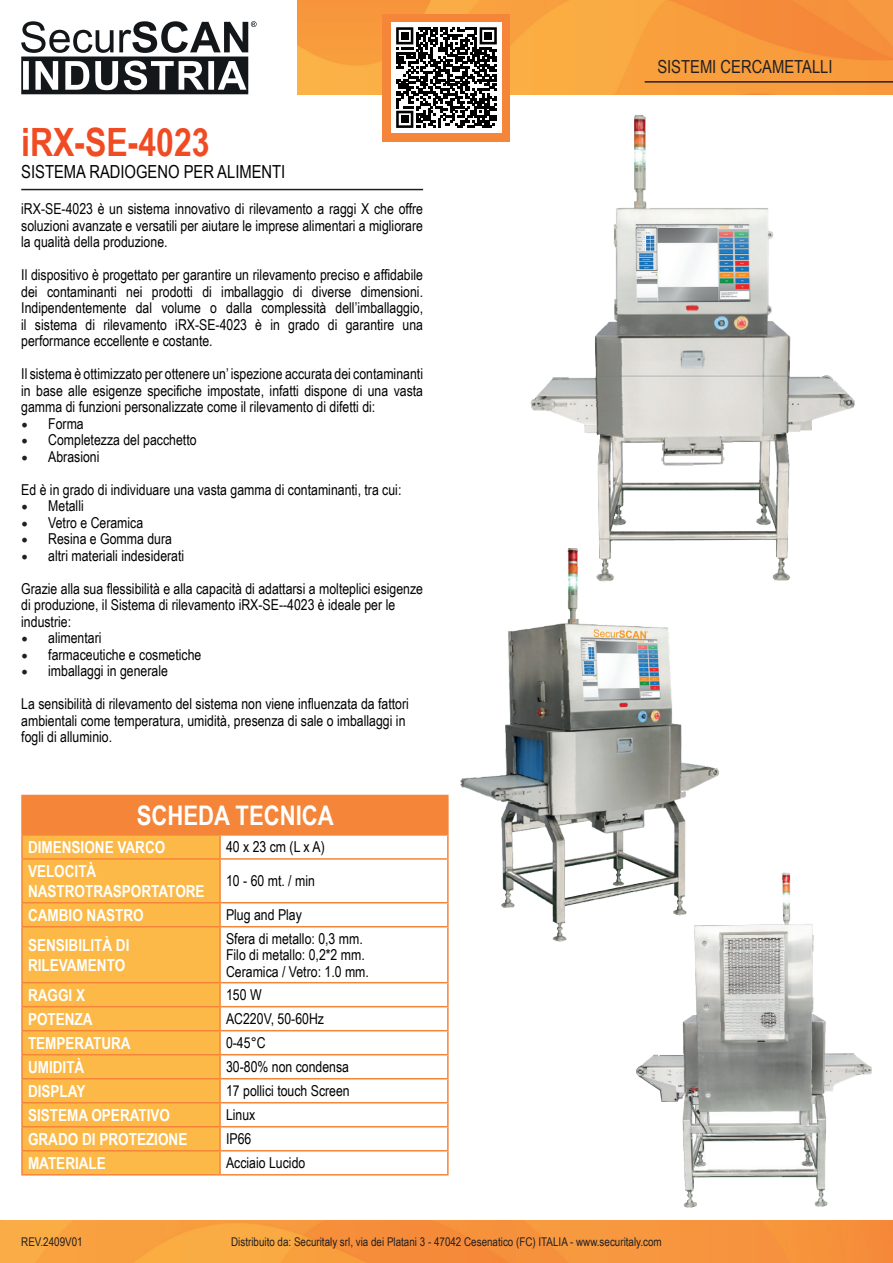
<style>
.page{position:relative;width:893px;height:1263px;background:#fff}
.page>*{position:absolute;margin:0;border:0;box-sizing:border-box;transform-origin:0 0}
.t1{font:700 39px "Arial Narrow";color:#f04b22}
.t2{font:700 27px "Arial Narrow";color:#fff}
.t3{font:18px "Arial Narrow";color:#000}
.t4{font:18px "Arial Narrow";color:#231f20}
.t5{font:700 16.5px/19.8px "Arial Narrow";color:#fff}
.t6{font:15px/16.5px "Arial Narrow";color:#000;text-align:justify}
.t7{font:12px "Arial Narrow";color:#231f20}
.s1{font-family:"Minion Pro";font-size:18px;color:#231f20}
</style>
<div class="page">
<svg style="left:21px;top:21px;width:236px;height:73px"></svg>
<img style="left:298px;top:0;width:595px;height:94px">
<img style="left:0;top:1220px;width:893px;height:43px">
<hr style="left:645px;top:81px;width:248px;height:2px;background:#231f20">
<hr style="left:21px;top:189px;width:402px;height:1px;background:#231f20">
<div style="left:22px;top:795px;width:426px;height:40px;background:#f58539"></div>
<div style="left:23px;top:836px;width:196px;height:338px;background:#fcb948"></div>
<hr style="left:21px;top:795px;width:199px;height:1px;background:#f58539">
<hr style="left:21px;top:796px;width:2px;height:38px;background:#f58539">
<hr style="left:220px;top:795px;width:229px;height:1px;background:#f58539">
<hr style="left:447px;top:796px;width:2px;height:38px;background:#f58539">
<hr style="left:21px;top:834px;width:199px;height:2px;background:#f58539">
<hr style="left:21px;top:836px;width:2px;height:22px;background:#f58539">
<hr style="left:220px;top:834px;width:229px;height:2px;background:#f58539">
<hr style="left:219px;top:836px;width:2px;height:22px;background:#f58539">
<hr style="left:447px;top:836px;width:2px;height:22px;background:#f58539">
<hr style="left:21px;top:858px;width:199px;height:2px;background:#f58539">
<hr style="left:21px;top:860px;width:2px;height:42px;background:#f58539">
<hr style="left:220px;top:858px;width:229px;height:2px;background:#f58539">
<hr style="left:219px;top:860px;width:2px;height:42px;background:#f58539">
<hr style="left:447px;top:860px;width:2px;height:42px;background:#f58539">
<hr style="left:21px;top:902px;width:199px;height:1px;background:#f58539">
<hr style="left:21px;top:903px;width:2px;height:23px;background:#f58539">
<hr style="left:220px;top:902px;width:229px;height:1px;background:#f58539">
<hr style="left:219px;top:903px;width:2px;height:23px;background:#f58539">
<hr style="left:447px;top:903px;width:2px;height:23px;background:#f58539">
<hr style="left:21px;top:926px;width:199px;height:1px;background:#f58539">
<hr style="left:21px;top:927px;width:2px;height:55px;background:#f58539">
<hr style="left:220px;top:926px;width:229px;height:1px;background:#f58539">
<hr style="left:219px;top:927px;width:2px;height:55px;background:#f58539">
<hr style="left:447px;top:927px;width:2px;height:55px;background:#f58539">
<hr style="left:21px;top:982px;width:199px;height:1px;background:#f58539">
<hr style="left:21px;top:983px;width:2px;height:23px;background:#f58539">
<hr style="left:220px;top:982px;width:229px;height:1px;background:#f58539">
<hr style="left:219px;top:983px;width:2px;height:23px;background:#f58539">
<hr style="left:447px;top:983px;width:2px;height:23px;background:#f58539">
<hr style="left:21px;top:1006px;width:199px;height:1px;background:#f58539">
<hr style="left:21px;top:1007px;width:2px;height:23px;background:#f58539">
<hr style="left:220px;top:1006px;width:229px;height:1px;background:#f58539">
<hr style="left:219px;top:1007px;width:2px;height:23px;background:#f58539">
<hr style="left:447px;top:1007px;width:2px;height:23px;background:#f58539">
<hr style="left:21px;top:1030px;width:199px;height:1px;background:#f58539">
<hr style="left:21px;top:1031px;width:2px;height:23px;background:#f58539">
<hr style="left:220px;top:1030px;width:229px;height:1px;background:#f58539">
<hr style="left:219px;top:1031px;width:2px;height:23px;background:#f58539">
<hr style="left:447px;top:1031px;width:2px;height:23px;background:#f58539">
<hr style="left:21px;top:1054px;width:199px;height:1px;background:#f58539">
<hr style="left:21px;top:1055px;width:2px;height:23px;background:#f58539">
<hr style="left:220px;top:1054px;width:229px;height:1px;background:#f58539">
<hr style="left:219px;top:1055px;width:2px;height:23px;background:#f58539">
<hr style="left:447px;top:1055px;width:2px;height:23px;background:#f58539">
<hr style="left:21px;top:1078px;width:199px;height:1px;background:#f58539">
<hr style="left:21px;top:1079px;width:2px;height:23px;background:#f58539">
<hr style="left:220px;top:1078px;width:229px;height:1px;background:#f58539">
<hr style="left:219px;top:1079px;width:2px;height:23px;background:#f58539">
<hr style="left:447px;top:1079px;width:2px;height:23px;background:#f58539">
<hr style="left:21px;top:1102px;width:199px;height:1px;background:#f58539">
<hr style="left:21px;top:1103px;width:2px;height:23px;background:#f58539">
<hr style="left:220px;top:1102px;width:229px;height:1px;background:#f58539">
<hr style="left:219px;top:1103px;width:2px;height:23px;background:#f58539">
<hr style="left:447px;top:1103px;width:2px;height:23px;background:#f58539">
<hr style="left:21px;top:1126px;width:199px;height:1px;background:#f58539">
<hr style="left:21px;top:1127px;width:2px;height:23px;background:#f58539">
<hr style="left:220px;top:1126px;width:229px;height:1px;background:#f58539">
<hr style="left:219px;top:1127px;width:2px;height:23px;background:#f58539">
<hr style="left:447px;top:1127px;width:2px;height:23px;background:#f58539">
<hr style="left:21px;top:1150px;width:199px;height:1px;background:#f58539">
<hr style="left:21px;top:1151px;width:2px;height:23px;background:#f58539">
<hr style="left:220px;top:1150px;width:229px;height:1px;background:#f58539">
<hr style="left:219px;top:1151px;width:2px;height:23px;background:#f58539">
<hr style="left:447px;top:1151px;width:2px;height:23px;background:#f58539">
<hr style="left:21px;top:1174px;width:199px;height:1px;background:#f58539">
<hr style="left:220px;top:1174px;width:229px;height:1px;background:#f58539">
<div style="left:383px;top:14px;width:127px;height:127px;background:#f58539"></div>
<img style="left:530px;top:115px;width:325px;height:466px">
<img style="left:460px;top:544px;width:259px;height:398px">
<img style="left:634px;top:869px;width:238px;height:339px">
<div style="left:391px;top:22px;width:111px;height:111px;background:#fff"></div>
<svg style="left:396px;top:27px;width:101px;height:101px"></svg>
<div style="left:401px;top:32px;width:7px;height:8px;background:#000001"></div>
<div style="left:484px;top:32px;width:8px;height:8px;background:#000001"></div>
<div style="left:401px;top:116px;width:7px;height:7px;background:#000001"></div>
<h1 class="t1" style="left:21px;top:113px;width:190px">iRX-SE-4023</h1>
<p class="t3" style="left:21px;top:158px;width:266px">SISTEMA RADIOGENO PER ALIMENTI</p>
<p class="t6" style="left:21px;top:200px;width:403px">iRX-SE-4023 è un sistema innovativo di rilevamento a raggi X che offre soluzioni avanzate e versatili per aiutare le imprese alimentari a migliorare la qualità della produzione.</p>
<p class="t6" style="left:21px;top:266px;width:403px">Il dispositivo è progettato per garantire un rilevamento preciso e affidabile dei contaminanti nei prodotti di imballaggio di diverse dimensioni.<br>Indipendentemente dal volume o dalla complessità dell’imballaggio, il sistema di rilevamento iRX-SE-4023 è in grado di garantire una performance eccellente e costante.</p>
<p class="t6" style="left:21px;top:365px;width:403px">Il sistema è ottimizzato per ottenere un’ ispezione accurata dei contaminanti in base alle esigenze specifiche impostate, infatti dispone di una vasta gamma di funzioni personalizzate come il rilevamento di difetti di:</p>
<p class="t6" style="left:21px;top:415px;width:64px"><span class="s1">•</span> Forma</p>
<p class="t6" style="left:21px;top:431px;width:177px"><span class="s1">•</span> Completezza del pacchetto</p>
<p class="t6" style="left:21px;top:448px;width:80px"><span class="s1">•</span> Abrasioni</p>
<p class="t6" style="left:21px;top:481px;width:382px">Ed è in grado di individuare una vasta gamma di contaminanti, tra cui:</p>
<p class="t6" style="left:21px;top:497px;width:64px"><span class="s1">•</span> Metalli</p>
<p class="t6" style="left:21px;top:514px;width:124px"><span class="s1">•</span> Vetro e Ceramica</p>
<p class="t6" style="left:21px;top:530px;width:152px"><span class="s1">•</span> Resina e Gomma dura</p>
<p class="t6" style="left:21px;top:547px;width:165px"><span class="s1">•</span> altri materiali indesiderati</p>
<p class="t6" style="left:21px;top:580px;width:403px;text-align:left">Grazie alla sua flessibilità e alla capacità di adattarsi a molteplici esigenze di produzione, il Sistema di rilevamento iRX-SE--4023 è ideale per le industrie:</p>
<p class="t6" style="left:21px;top:629px;width:82px"><span class="s1">•</span> alimentari</p>
<p class="t6" style="left:21px;top:646px;width:182px"><span class="s1">•</span> farmaceutiche e cosmetiche</p>
<p class="t6" style="left:21px;top:662px;width:148px"><span class="s1">•</span> imballaggi in generale</p>
<p class="t6" style="left:21px;top:695px;width:389px;text-align:left">La sensibilità di rilevamento del sistema non viene influenzata da fattori ambientali come temperatura, umidità, presenza di sale o imballaggi in fogli di alluminio.</p>
<h2 class="t2" style="left:137px;top:795px;width:199px">SCHEDA TECNICA</h2>
<p class="t5" style="left:28px;top:836px;width:139px">DIMENSIONE VARCO</p>
<p class="t6" style="left:226px;top:838px;width:100px">40 x 23 cm (L x A)</p>
<p class="t5" style="left:28px;top:860px;width:178px">VELOCITÀ<br>NASTROTRASPORTATORE</p>
<p class="t6" style="left:226px;top:872px;width:90px">10 - 60 mt. / min</p>
<p class="t5" style="left:28px;top:904px;width:117px">CAMBIO NASTRO</p>
<p class="t6" style="left:226px;top:906px;width:77px">Plug and Play</p>
<p class="t5" style="left:28px;top:934px;width:103px">SENSIBILITÀ DI<br>RILEVAMENTO</p>
<p class="t6" style="left:226px;top:929px;width:144px;text-align:left">Sfera di metallo: 0,3 mm.<br>Filo di metallo: 0,2*2 mm.<br>Ceramica / Vetro: 1.0 mm.</p>
<p class="t5" style="left:28px;top:984px;width:59px">RAGGI X</p>
<p class="t6" style="left:226px;top:986px;width:37px">150 W</p>
<p class="t5" style="left:28px;top:1008px;width:66px">POTENZA</p>
<p class="t6" style="left:226px;top:1010px;width:100px">AC220V, 50-60Hz</p>
<p class="t5" style="left:28px;top:1032px;width:104px">TEMPERATURA</p>
<p class="t6" style="left:226px;top:1034px;width:41px">0-45°C</p>
<p class="t5" style="left:28px;top:1056px;width:58px">UMIDITÀ</p>
<p class="t6" style="left:226px;top:1058px;width:125px">30-80% non condensa</p>
<p class="t5" style="left:28px;top:1080px;width:59px">DISPLAY</p>
<p class="t6" style="left:226px;top:1082px;width:125px">17 pollici touch Screen</p>
<p class="t5" style="left:28px;top:1104px;width:144px">SISTEMA OPERATIVO</p>
<p class="t6" style="left:226px;top:1106px;width:31px">Linux</p>
<p class="t5" style="left:28px;top:1128px;width:161px">GRADO DI PROTEZIONE</p>
<p class="t6" style="left:226px;top:1130px;width:27px">IP66</p>
<p class="t5" style="left:28px;top:1152px;width:79px">MATERIALE</p>
<p class="t6" style="left:226px;top:1154px;width:81px">Acciaio Lucido</p>
<p class="t4" style="left:657px;top:53px;width:177px">SISTEMI CERCAMETALLI</p>
<p class="t7" style="left:21px;top:1233px;width:63px">REV.2409V01</p>
<p class="t7" style="left:231px;top:1233px;width:432px">Distribuito da: Securitaly srl, via dei Platani 3 - 47042 Cesenatico (FC) ITALIA - www.securitaly.com</p>
</div>
